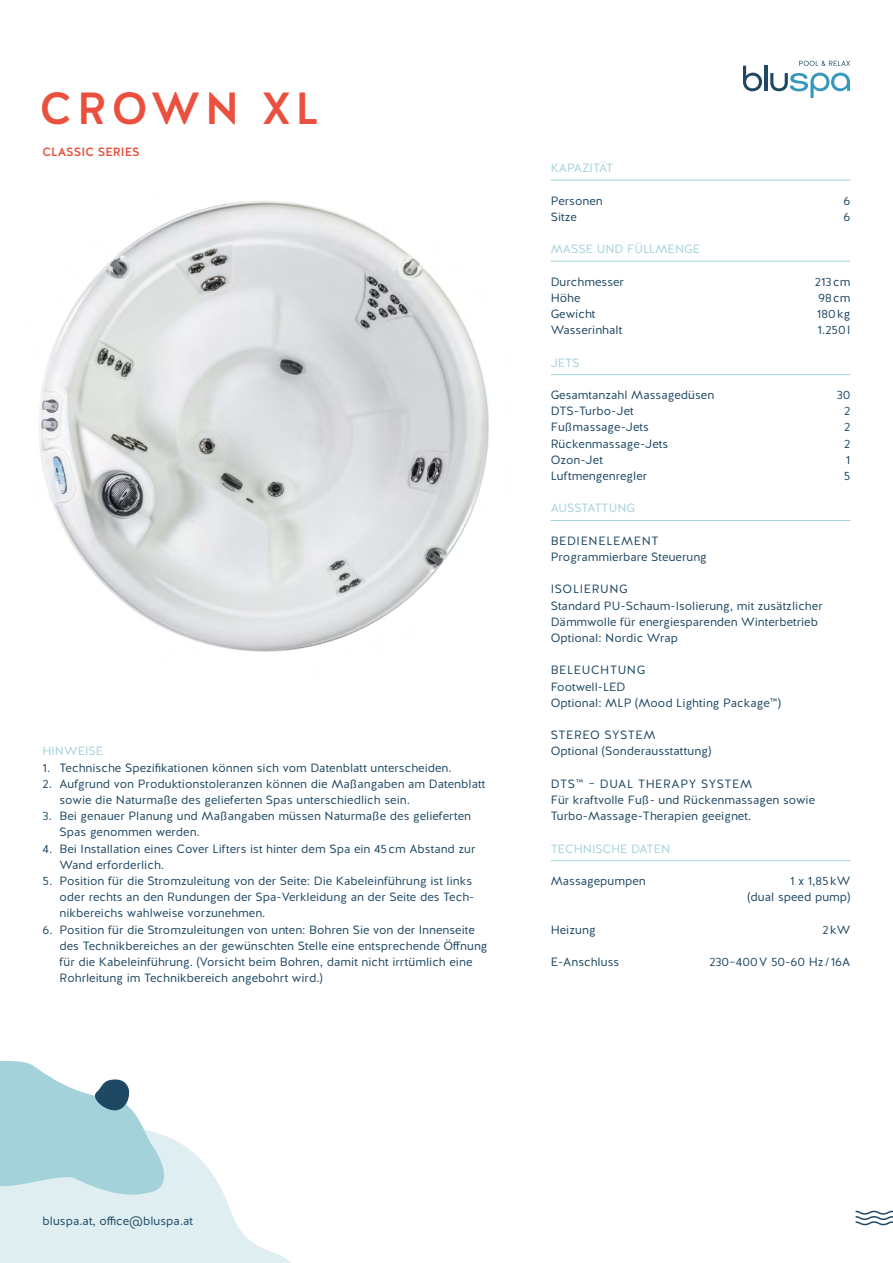
<style>
.page{position:relative;width:893px;height:1263px;background:#fff}
.page>*{position:absolute;margin:0;border:0;box-sizing:border-box;transform-origin:0 0}
.t1{font:500 45px "Halis R";letter-spacing:.1em;color:#ea503d}
.t2{font:12px/16.2px "Halis R";color:#1e4863}
.t3{font:12px "Halis R";color:#a4d2db}
.t4{font:500 12px "Halis R";color:#ea503d}
</style>
<div class="page">
<img style="left:39px;top:201px;width:450px;height:451px">
<hr style="left:551px;top:180px;width:299px;height:1px;background:#a4d2db">
<hr style="left:551px;top:261px;width:299px;height:1px;background:#a4d2db">
<hr style="left:551px;top:374px;width:299px;height:1px;background:#a4d2db">
<hr style="left:551px;top:520px;width:299px;height:1px;background:#a4d2db">
<hr style="left:551px;top:860px;width:299px;height:1px;background:#a4d2db">
<svg style="left:0;top:1140px;width:291px;height:123px;fill:#deeef1"></svg>
<svg style="left:743px;top:66px;width:19px;height:25px"></svg>
<hr style="left:764px;top:66px;width:3px;height:25px;background:#1e4863">
<svg style="left:770px;top:73px;width:80px;height:25px"></svg>
<svg style="left:799px;top:61px;width:51px;height:5px"></svg>
<svg style="left:855px;top:1210px;width:38px;height:16px"></svg>
<svg style="left:0;top:1061px;width:175px;height:161px"></svg>
<h1 class="t1" style="left:39px;top:79px;width:282px">CROWN XL</h1>
<p class="t4" style="left:43px;top:144px;width:99px">CLASSIC SERIES</p>
<p class="t3" style="left:43px;top:743px;width:62px">HINWEISE</p>
<p class="t2" style="left:43px;top:760px;width:411px">1. Technische Spezifikationen können sich vom Datenblatt unterscheiden.</p>
<p class="t2" style="left:60px;top:776px;width:427px;text-indent:-17px">2. Aufgrund von Produktionstoleranzen können die Maßangaben am Datenblatt sowie die Naturmaße des gelieferten Spas unterschiedlich sein.</p>
<p class="t2" style="left:60px;top:808px;width:413px;text-indent:-17px">3. Bei genauer Planung und Maßangaben müssen Naturmaße des gelieferten<br>Spas genommen werden.</p>
<p class="t2" style="left:60px;top:841px;width:418px;text-indent:-17px">4. Bei Installation eines Cover Lifters ist hinter dem Spa ein 45cm Abstand zur<br>Wand erforderlich.</p>
<p class="t2" style="left:60px;top:873px;width:416px;text-indent:-17px">5. Position für die Stromzuleitung von der Seite: Die Kabeleinführung ist links oder rechts an den Rundungen der Spa-Verkleidung an der Seite des Tech&shy;nikbereichs wahlweise vorzunehmen.</p>
<p class="t2" style="left:60px;top:922px;width:430px;text-indent:-17px">6. Position für die Stromzuleitungen von unten: Bohren Sie von der Innenseite des Technikbereiches an der gewünschten Stelle eine entsprechende Öffnung für die Kabeleinführung. (Vorsicht beim Bohren, damit nicht irrtümlich eine Rohrleitung im Technikbereich angebohrt wird.)</p>
<p class="t3" style="left:551px;top:160px;width:64px">KAPAZITÄT</p>
<p class="t2" style="left:551px;top:193px;width:54px">Personen</p>
<p class="t2" style="left:843px;top:193px;width:8px">6</p>
<p class="t2" style="left:551px;top:209px;width:28px">Sitze</p>
<p class="t2" style="left:843px;top:209px;width:8px">6</p>
<p class="t3" style="left:551px;top:241px;width:151px">MASSE UND FÜLLMENGE</p>
<p class="t2" style="left:551px;top:274px;width:75px">Durchmesser</p>
<p class="t2" style="left:815px;top:274px;width:37px">213cm</p>
<p class="t2" style="left:551px;top:290px;width:31px">Höhe</p>
<p class="t2" style="left:818px;top:290px;width:34px">98cm</p>
<p class="t2" style="left:551px;top:306px;width:46px">Gewicht</p>
<p class="t2" style="left:817px;top:306px;width:35px">180kg</p>
<p class="t2" style="left:551px;top:322px;width:73px">Wasserinhalt</p>
<p class="t2" style="left:818px;top:322px;width:34px">1.250l</p>
<p class="t3" style="left:551px;top:355px;width:30px">JETS</p>
<p class="t2" style="left:551px;top:387px;width:165px">Gesamtanzahl Massagedüsen</p>
<p class="t2" style="left:837px;top:387px;width:15px">30</p>
<p class="t2" style="left:551px;top:403px;width:85px">DTS-Turbo-Jet</p>
<p class="t2" style="left:844px;top:403px;width:8px">2</p>
<p class="t2" style="left:551px;top:419px;width:100px">Fußmassage-Jets</p>
<p class="t2" style="left:844px;top:419px;width:8px">2</p>
<p class="t2" style="left:551px;top:436px;width:119px">Rückenmassage-Jets</p>
<p class="t2" style="left:844px;top:436px;width:8px">2</p>
<p class="t2" style="left:551px;top:452px;width:54px">Ozon-Jet</p>
<p class="t2" style="left:846px;top:452px;width:6px">1</p>
<p class="t2" style="left:551px;top:468px;width:98px">Luftmengenregler</p>
<p class="t2" style="left:844px;top:468px;width:8px">5</p>
<p class="t3" style="left:551px;top:500px;width:86px">AUSSTATTUNG</p>
<p class="t2" style="left:551px;top:533px;width:158px">BEDIENELEMENT<br>Programmierbare Steuerung</p>
<p class="t2" style="left:551px;top:581px;width:274px">ISOLIERUNG<br>Standard PU-Schaum-Isolierung, mit zusätzlicher Dämmwolle für energiesparenden Winterbetrieb Optional: Nordic Wrap</p>
<p class="t2" style="left:551px;top:662px;width:232px">BELEUCHTUNG<br>Footwell-LED<br>Optional: MLP (Mood Lighting Package™)</p>
<p class="t2" style="left:551px;top:727px;width:162px">STEREO SYSTEM<br>Optional (Sonderausstattung)</p>
<p class="t2" style="left:551px;top:776px;width:266px">DTS™ – DUAL THERAPY SYSTEM<br>Für kraftvolle Fuß- und Rückenmassagen sowie<br>Turbo-Massage-Therapien geeignet.</p>
<p class="t3" style="left:551px;top:841px;width:121px">TECHNISCHE DATEN</p>
<p class="t2" style="left:551px;top:873px;width:97px">Massagepumpen</p>
<p class="t2" style="left:747px;top:873px;width:105px;text-align:right">1 x 1,85kW<br>(dual speed pump)</p>
<p class="t2" style="left:551px;top:922px;width:46px">Heizung</p>
<p class="t2" style="left:822px;top:922px;width:29px">2kW</p>
<p class="t2" style="left:551px;top:954px;width:70px">E-Anschluss</p>
<p class="t2" style="left:709px;top:954px;width:143px">230–400V 50-60 Hz /16A</p>
<p class="t2" style="left:43px;top:1213px;width:152px">bluspa.at, office@bluspa.at</p>
</div>
